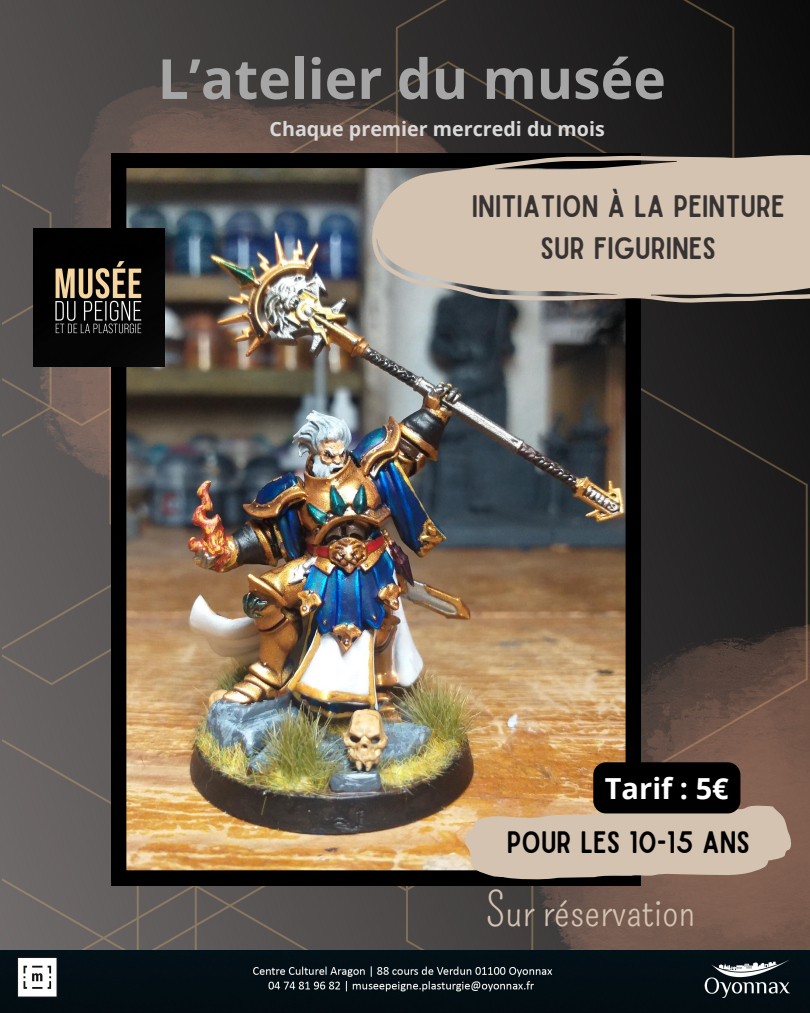
<style>
.page{position:relative;width:810px;height:1013px;background:#fff}
.page>*{position:absolute;margin:0;border:0;box-sizing:border-box;transform-origin:0 0}
.t1{font:700 55.3px "Open Sans";color:#a6a6a6}
.t2{font:45.8px "Pompiere";color:#d4c3b0}
.t3{font:29.7px/41.6px "Sailors";color:#383333;text-align:center}
.t4{font:29.6px "Sailors";color:#000}
.t5{font:700 29px "Open Sans";color:#fff}
.t6{font:700 19.7px "Open Sans";color:#d9d9d9}
</style>
<div class="page">
<img style="left:0;top:0;width:810px;height:950px">
<img style="left:33px;top:79px;width:246px;height:89px">
<svg style="left:279px;top:61px;width:117px;height:92px"></svg>
<svg style="left:396px;top:0;width:338px;height:320px;fill:#232121"></svg>
<svg style="left:641px;top:386px;width:167px;height:232px;fill:#232121"></svg>
<div style="left:2px;top:685px;width:109px;height:35px;background:#645f5f"></div>
<div style="left:364px;top:885px;width:42px;height:65px;background:#4e4a4a"></div>
<svg style="left:2px;top:426px;width:109px;height:259px;fill:#605c5c"></svg>
<div style="left:2px;top:426px;width:50px;height:80px;background:#5f5a5a"></div>
<svg style="left:139px;top:885px;width:225px;height:65px;fill:#5a5656"></svg>
<svg style="left:2px;top:168px;width:109px;height:258px;fill:#5c5656"></svg>
<div style="left:2px;top:720px;width:137px;height:230px;background:#686363"></div>
<div style="left:406px;top:885px;width:131px;height:65px;background:#464343"></div>
<img style="left:537px;top:618px;width:273px;height:332px">
<img style="left:111px;top:153px;width:530px;height:732px">
<img style="left:34px;top:229px;width:130px;height:137px">
<svg style="left:372px;top:154px;width:438px;height:149px;fill:#d4c3b0"></svg>
<img style="left:0;top:950px;width:810px;height:62px">
<svg style="left:464px;top:805px;width:329px;height:75px"></svg>
<div style="left:593px;top:762px;width:147px;height:51px;background:#000;border-radius:13px"></div>
<p class="t1" style="left:158px;top:40px;width:510px">L’atelier du musée</p>
<p class="t6" style="left:270px;top:115px;width:337px">Chaque premier mercredi du mois</p>
<h1 class="t3" style="left:472px;top:187px;width:315px">INITIATION À LA PEINTURE<br>SUR FIGURINES</h1>
<p class="t5" style="left:605px;top:767px;width:125px">Tarif : 5€</p>
<p class="t4" style="left:507px;top:831px;width:245px">POUR LES 10-15 ANS</p>
<p class="t2" style="left:486px;top:882px;width:211px">Sur réservation</p>
</div>
